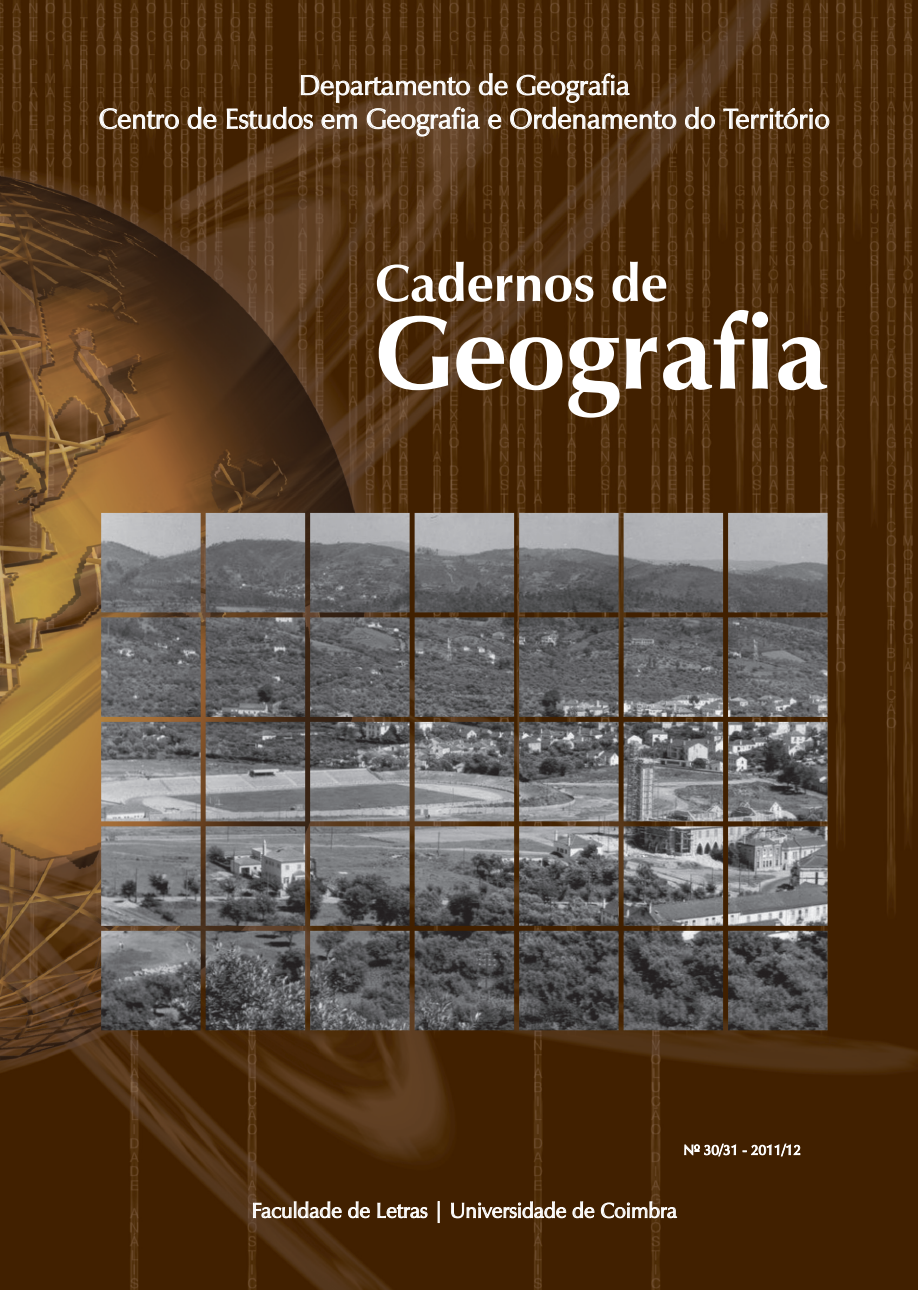
<style>
.page{position:relative;width:918px;height:1290px;background:#fff}
.page>*{position:absolute;margin:0;border:0;box-sizing:border-box;transform-origin:0 0}
.t1{font:700 105.35px "Zapf Humanist 601 BT";color:#fff}
.t2{font:700 52.68px "Zapf Humanist 601 BT";color:#fff}
.t3{font:28px/33.8px "Zapf Humanist 601 BT";color:#fff;text-align:center}
.t4{font:21px "Zapf Humanist 601 BT";color:#fff}
.t5{font:14px "Zapf Humanist 601 BT";color:#fff}
</style>
<div class="page">
<img style="left:0;top:0;width:918px;height:1290px">
<svg style="left:99px;top:108px;width:80px;height:21px;background:#775f45"></svg>
<svg style="left:188px;top:107px;width:28px;height:22px"></svg>
<svg style="left:227px;top:73px;width:449px;height:64px;background:#6a4e33"></svg>
<svg style="left:685px;top:107px;width:30px;height:22px"></svg>
<svg style="left:723px;top:108px;width:106px;height:21px;background:#7a6249"></svg>
<svg style="left:253px;top:1201px;width:89px;height:17px;background:#856f5a"></svg>
<svg style="left:348px;top:1201px;width:22px;height:17px"></svg>
<svg style="left:377px;top:1202px;width:50px;height:16px"></svg>
<svg style="left:438px;top:1201px;width:1px;height:22px"></svg>
<svg style="left:451px;top:1201px;width:115px;height:20px;background:#765e47"></svg>
<svg style="left:572px;top:1201px;width:22px;height:17px"></svg>
<svg style="left:601px;top:1201px;width:76px;height:17px"></svg>
<svg style="left:684px;top:1143px;width:52px;height:14px"></svg>
<svg style="left:742px;top:1143px;width:58px;height:14px"></svg>
<img style="left:101px;top:513px;width:726px;height:517px">
<p class="t3" style="left:99px;top:68px;width:732px">Departamento de Geografia<br>Centro de Estudos em Geografia e Ordenamento do Território</p>
<p class="t2" style="left:375px;top:250px;width:294px">Cadernos de</p>
<p class="t1" style="left:375px;top:287px;width:454px">Geografia</p>
<p class="t5" style="left:683px;top:1141px;width:119px">Nº 30/31 - 2011/12</p>
<p class="t4" style="left:252px;top:1197px;width:427px">Faculdade de Letras | Universidade de Coimbra</p>
</div>
